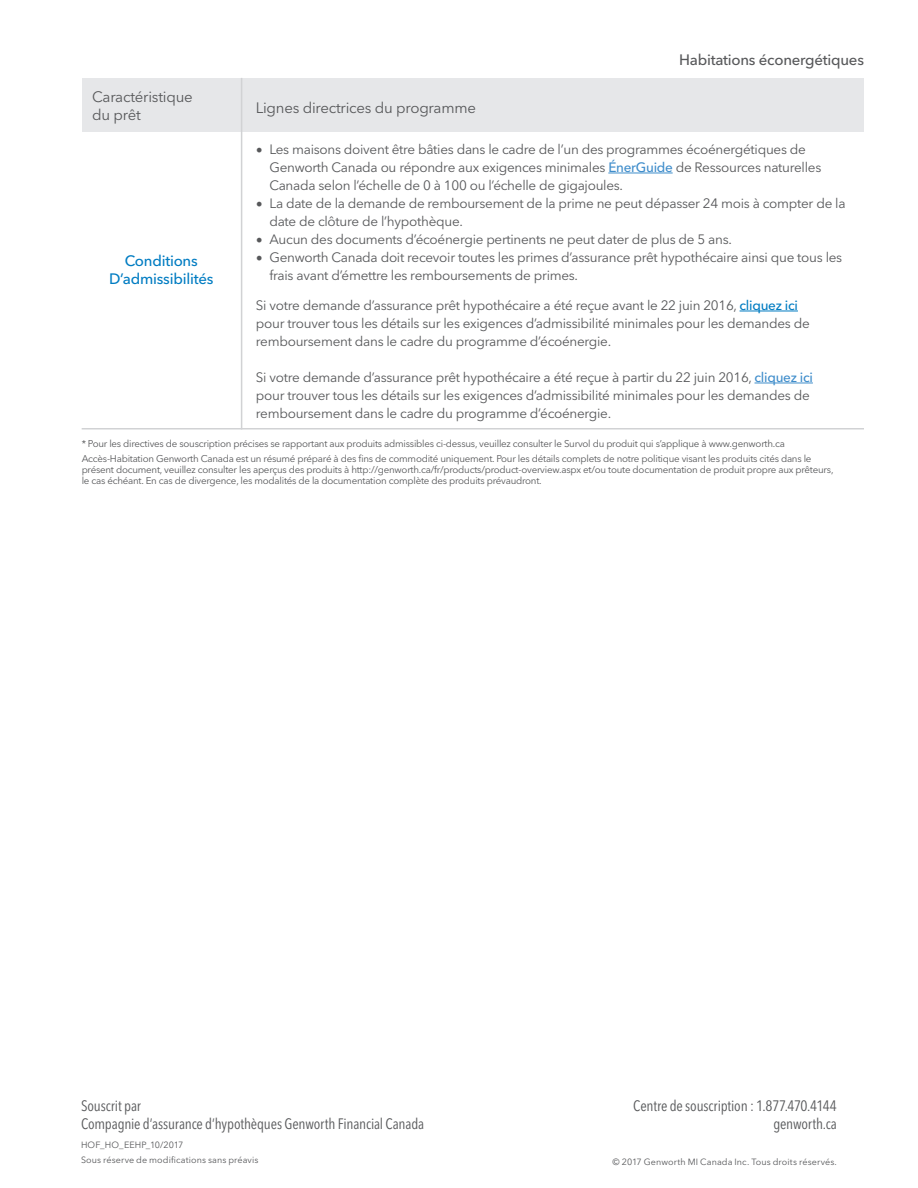
<style>
.page{position:relative;width:918px;height:1188px;background:#fff}
.page>*{position:absolute;margin:0;border:0;box-sizing:border-box;transform-origin:0 0}
.t1{font:condensed 15px/18px "Avenir Next LT Pro";letter-spacing:-.01em;color:#57585a}
.t2{font:15px/18px "Avenir Next LT Pro";letter-spacing:-.015em;color:#57585a}
.t3{font:500 15px/18px "Avenir Next LT Pro";letter-spacing:-.015em;color:#007cc2;text-align:center}
.t4{font:500 15px "Avenir Next LT Pro";letter-spacing:-.015em;color:#57585a}
.t5{font:13.5px/18px "Avenir Next LT Pro";letter-spacing:-.02em;color:#57585a}
.t6{font:9.75px/15.1px "Avenir Next LT Pro";letter-spacing:-.025em;color:#57585a}
.t7{font:9px/15px "Avenir Next LT Pro";letter-spacing:.01em;color:#57585a}
.s1{font-family:"Minion Pro";font-size:18px}
.s2{font-weight:500;color:#3f8dcb}
.s3{font-weight:500;color:#007cc2}
</style>
<div class="page">
<div style="left:242px;top:78px;width:622px;height:54px;background:#e6e7e9"></div>
<div style="left:82px;top:78px;width:160px;height:54px;background:#e6e7e9"></div>
<hr style="left:82px;top:428px;width:782px;height:2px;background:#d1d2d4">
<hr style="left:241px;top:78px;width:1px;height:352px;background:#d1d2d4">
<hr style="left:608px;top:173px;width:65px;height:1px;background:#3f8dcb">
<hr style="left:740px;top:311px;width:58px;height:1px;background:#007cc2">
<hr style="left:755px;top:383px;width:58px;height:1px;background:#3f8dcb">
<p class="t2" style="left:92px;top:87px;width:102px">Caractéristique du prêt</p>
<p class="t3" style="left:109px;top:251px;width:106px">Conditions<br>D’admissibilités</p>
<p class="t2" style="left:256px;top:99px;width:222px">Lignes directrices du programme</p>
<p class="t4" style="left:679px;top:51px;width:186px">Habitations éconergétiques</p>
<p class="t5" style="left:269px;top:140px;width:553px;text-indent:-14px"><span class="s1">•</span> Les maisons doivent être bâties dans le cadre de l’un des programmes écoénergétiques de<br>Genworth Canada ou répondre aux exigences minimales <span class="s2">ÉnerGuide</span> de Ressources naturelles<br>Canada selon l’échelle de 0 à 100 ou l’échelle de gigajoules.</p>
<p class="t5" style="left:269px;top:194px;width:578px;text-indent:-14px"><span class="s1">•</span> La date de la demande de remboursement de la prime ne peut dépasser 24 mois à compter de la date de clôture de l’hypothèque.</p>
<p class="t5" style="left:256px;top:230px;width:477px"><span class="s1">•</span> Aucun des documents d’écoénergie pertinents ne peut dater de plus de 5 ans.</p>
<p class="t5" style="left:269px;top:248px;width:574px;text-indent:-14px"><span class="s1">•</span> Genworth Canada doit recevoir toutes les primes d’assurance prêt hypothécaire ainsi que tous les frais avant d’émettre les remboursements de primes.</p>
<p class="t5" style="left:256px;top:296px;width:555px">Si votre demande d’assurance prêt hypothécaire a été reçue avant le 22 juin 2016, <span class="s3">cliquez ici </span>pour trouver tous les détails sur les exigences d’admissibilité minimales pour les demandes de remboursement dans le cadre du programme d’écoénergie.</p>
<p class="t5" style="left:256px;top:368px;width:558px">Si votre demande d’assurance prêt hypothécaire a été reçue à partir du 22 juin 2016, <span class="s2">cliquez ici </span>pour trouver tous les détails sur les exigences d’admissibilité minimales pour les demandes de remboursement dans le cadre du programme d’écoénergie.</p>
<p class="t6" style="left:82px;top:436px;width:731px">* Pour les directives de souscription précises se rapportant aux produits admissibles ci-dessus, veuillez consulter le Survol du produit qui s’applique à www.genworth.ca<br>Accès-Habitation Genworth Canada est un résumé préparé à des fins de commodité uniquement. Pour les détails complets de notre politique visant les produits cités dans le</p>
<p class="t6" style="left:82px;top:464px;width:753px;line-height:10.8px">présent document, veuillez consulter les aperçus des produits à http://genworth.ca/fr/products/product-overview.aspx et/ou toute documentation de produit propre aux prêteurs, le cas échéant. En cas de divergence, les modalités de la documentation complète des produits prévaudront.</p>
<p class="t1" style="left:81px;top:1097px;width:345px">Souscrit par<br>Compagnie d’assurance d’hypothèques Genworth Financial Canada</p>
<p class="t7" style="left:81px;top:1138px;width:179px">HOF_HO_EEHP_10/2017<br>Sous réserve de modifications sans préavis</p>
<p class="t1" style="left:633px;top:1097px;width:205px;text-align:right">Centre de souscription : 1.877.470.4144 genworth.ca</p>
<p class="t7" style="left:613px;top:1154px;width:226px">© 2017 Genworth MI Canada Inc. Tous droits réservés.</p>
</div>
